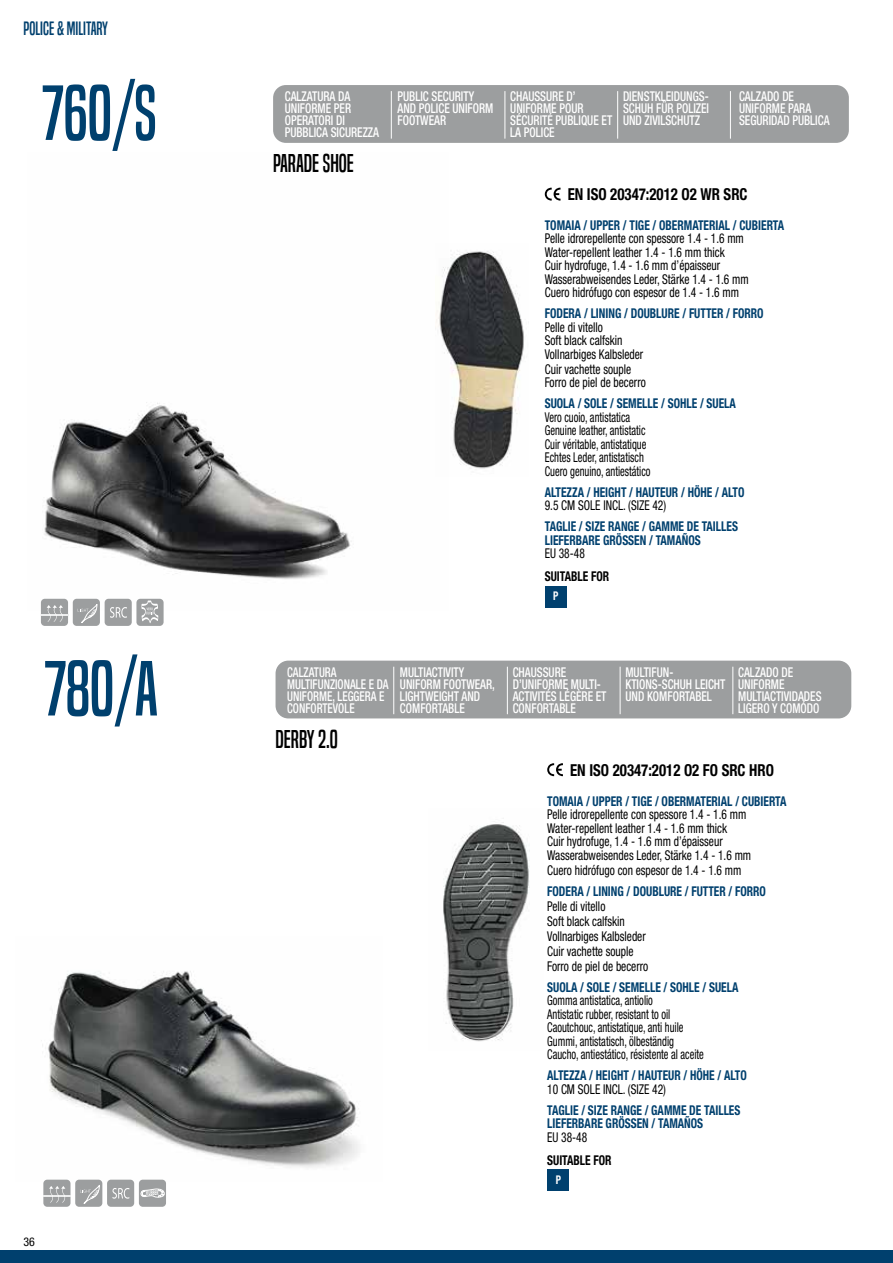
<style>
.page{position:relative;width:893px;height:1263px;background:#fff}
.page>*{position:absolute;margin:0;border:0;box-sizing:border-box;transform-origin:0 0}
.t1{font:72px "Built Titling Rg";letter-spacing:-.01em;color:#00406e}
.t2{font:24px "Built Titling Rg";color:#000}
.t3{font:18px "Built Titling Rg";color:#00406e}
.t4{font:700 condensed 16.5px "Helvetica Neue";color:#000;scale:.9 1}
.t5{font:condensed 13.5px/13.5px "Helvetica Neue";color:#000;scale:.85 1}
.t6{font:500 condensed 13.5px/12px "Helvetica Neue";color:#fff;scale:.84 1}
.t7{font:700 condensed 13.5px/13.5px "Helvetica Neue";color:#00406e;scale:.85 1}
.t8{font:condensed 13.5px/13.5px "Helvetica Neue";color:#000;scale:.78 1}
.t9{font:500 condensed 13.5px/12px "Helvetica Neue";color:#fff;scale:.82 1}
.t10{font:700 condensed 13.5px "Helvetica Neue";color:#000;scale:.85 1}
.t11{font:condensed 12px "Helvetica Neue";color:#000}
.t12{font:700 condensed 12px "Helvetica Neue";color:#fff;scale:.85 1}
.t13{font:700 6.9px "Myriad Pro";color:#fff;scale:.5 1}
</style>
<div class="page">
<div style="left:0;top:1250px;width:893px;height:13px;background:#00406e"></div>
<div style="left:276px;top:661px;width:575px;height:57px;background:#9c9e9f;border-radius:13px"></div>
<svg style="left:547px;top:763px;width:16px;height:13px"></svg>
<img style="left:42px;top:971px;width:317px;height:210px">
<hr style="left:393px;top:667px;width:1px;height:47px;background:#fff">
<hr style="left:507px;top:667px;width:1px;height:47px;background:#fff">
<hr style="left:620px;top:667px;width:1px;height:47px;background:#fff">
<hr style="left:732px;top:667px;width:1px;height:47px;background:#fff">
<div style="left:547px;top:1169px;width:22px;height:22px;background:#00406e"></div>
<div style="left:43px;top:1180px;width:28px;height:27px;background:#9c9e9f;border-radius:4px"></div>
<svg style="left:43px;top:1186px;width:28px;height:17px"></svg>
<div style="left:75px;top:1180px;width:27px;height:27px;background:#9c9e9f;border-radius:4px"></div>
<svg style="left:80px;top:1185px;width:20px;height:19px"></svg>
<div style="left:107px;top:1180px;width:27px;height:27px;background:#9c9e9f;border-radius:4px"></div>
<svg style="left:112px;top:1188px;width:17px;height:11px"></svg>
<div style="left:139px;top:1180px;width:27px;height:27px;background:#9c9e9f;border-radius:4px"></div>
<svg style="left:140px;top:1188px;width:25px;height:10px"></svg>
<img style="left:443px;top:822px;width:87px;height:220px">
<img style="left:448px;top:251px;width:76px;height:218px">
<div style="left:273px;top:85px;width:576px;height:58px;background:#9c9e9f;border-radius:13px"></div>
<svg style="left:545px;top:188px;width:16px;height:13px"></svg>
<img style="left:41px;top:267px;width:407px;height:344px">
<hr style="left:391px;top:91px;width:1px;height:48px;background:#fff">
<hr style="left:505px;top:91px;width:1px;height:48px;background:#fff">
<hr style="left:617px;top:91px;width:1px;height:48px;background:#fff">
<hr style="left:730px;top:91px;width:1px;height:48px;background:#fff">
<div style="left:545px;top:586px;width:22px;height:22px;background:#00406e"></div>
<div style="left:41px;top:599px;width:27px;height:27px;background:#9c9e9f;border-radius:4px"></div>
<hr style="left:41px;top:614px;width:27px;height:2px;background:#eceded">
<svg style="left:47px;top:605px;width:16px;height:17px"></svg>
<div style="left:73px;top:599px;width:27px;height:27px;background:#9c9e9f;border-radius:4px"></div>
<svg style="left:78px;top:604px;width:19px;height:19px"></svg>
<div style="left:105px;top:599px;width:27px;height:27px;background:#9c9e9f;border-radius:4px"></div>
<svg style="left:110px;top:607px;width:17px;height:11px"></svg>
<div style="left:136px;top:599px;width:28px;height:27px;background:#9c9e9f;border-radius:4px"></div>
<svg style="left:141px;top:600px;width:17px;height:23px"></svg>
<h3 class="t3" style="left:23px;top:18px;width:86px">POLICE &amp; MILITARY</h3>
<h1 class="t1" style="left:41px;top:71px;width:117px">760/S</h1>
<h1 class="t1" style="left:43px;top:646px;width:116px">780/A</h1>
<p class="t11" style="left:23px;top:1234px;width:13px">36</p>
<p class="t13" style="left:146px;top:1188px;width:26px">RUBBER</p>
<p class="t6" style="left:285px;top:90px;width:114px">CALZATURA DA<br>UNIFORME PER<br>OPERATORI DI<br>PUBBLICA SICUREZZA</p>
<p class="t6" style="left:397px;top:90px;width:116px">PUBLIC SECURITY<br>AND POLICE UNIFORM<br>FOOTWEAR</p>
<p class="t6" style="left:510px;top:90px;width:123px">CHAUSSURE D’<br>UNIFORME POUR<br>SÉCURITÉ PUBLIQUE ET<br>LA POLICE</p>
<p class="t6" style="left:623px;top:90px;width:104px;text-align:justify">DIENSTKLEIDUNGS-SCHUH FÜR POLIZEI UND ZIVILSCHUTZ</p>
<h2 class="t2" style="left:273px;top:149px;width:82px">PARADE SHOE</h2>
<p class="t6" style="left:739px;top:90px;width:109px">CALZADO DE<br>UNIFORME PARA<br>SEGURIDAD PUBLICA</p>
<p class="t4" style="left:568px;top:184px;width:201px">EN ISO 20347:2012 O2 WR SRC</p>
<p class="t7" style="left:545px;top:218px;width:283px">TOMAIA / UPPER / TIGE / OBERMATERIAL / CUBIERTA</p>
<p class="t5" style="left:545px;top:232px;width:241px">Pelle idrorepellente con spessore 1.4 - 1.6 mm Water-repellent leather 1.4 - 1.6 mm thick<br>Cuir hydrofuge, 1.4 - 1.6 mm d’épaisseur Wasserabweisendes Leder, Stärke 1.4 - 1.6 mm Cuero hidrófugo con espesor de 1.4 - 1.6 mm</p>
<p class="t7" style="left:545px;top:307px;width:259px">FODERA / LINING / DOUBLURE / FUTTER / FORRO</p>
<p class="t5" style="left:545px;top:320px;width:117px">Pelle di vitello<br>Soft black calfskin<br>Vollnarbiges Kalbsleder</p>
<p class="t5" style="left:545px;top:362px;width:120px">Cuir vachette souple<br>Forro de piel de becerro</p>
<p class="t7" style="left:545px;top:397px;width:226px">SUOLA / SOLE / SEMELLE / SOHLE / SUELA</p>
<p class="t8" style="left:545px;top:410px;width:137px">Vero cuoio, antistatica<br>Genuine leather, antistatic<br>Cuir véritable, antistatique<br>Echtes Leder, antistatisch<br>Cuero genuino, antiestático</p>
<p class="t7" style="left:545px;top:485px;width:236px">ALTEZZA / HEIGHT / HAUTEUR / HÖHE / ALTO</p>
<p class="t5" style="left:545px;top:499px;width:144px">9.5 CM SOLE INCL. (SIZE 42)</p>
<p class="t7" style="left:545px;top:520px;width:229px">TAGLIE / SIZE RANGE / GAMME DE TAILLES<br>LIEFERBARE GRÖSSEN / TAMAÑOS</p>
<p class="t5" style="left:545px;top:547px;width:49px">EU 38-48</p>
<p class="t10" style="left:545px;top:568px;width:77px">SUITABLE FOR</p>
<p class="t12" style="left:553px;top:589px;width:8px">P</p>
<p class="t9" style="left:287px;top:665px;width:125px">CALZATURA<br>MULTIFUNZIONALE E DA<br>UNIFORME, LEGGERA E<br>CONFORTEVOLE</p>
<p class="t6" style="left:400px;top:665px;width:115px">MULTIACTIVITY<br>UNIFORM FOOTWEAR,<br>LIGHTWEIGHT AND<br>COMFORTABLE</p>
<p class="t6" style="left:513px;top:665px;width:113px">CHAUSSURE<br>D’UNIFORME MULTI-<br>ACTIVITÉS LÉGÈRE ET<br>CONFORTABLE</p>
<p class="t6" style="left:625px;top:665px;width:121px">MULTIFUN-<br>KTIONS-SCHUH LEICHT<br>UND KOMFORTABEL</p>
<p class="t6" style="left:738px;top:665px;width:101px">CALZADO DE<br>UNIFORME<br>MULTIACTIVIDADES<br>LIGERO Y COMÓDO</p>
<h2 class="t2" style="left:276px;top:725px;width:64px">DERBY 2.0</h2>
<p class="t4" style="left:570px;top:760px;width:228px">EN ISO 20347:2012 O2 FO SRC HRO</p>
<p class="t7" style="left:547px;top:794px;width:283px">TOMAIA / UPPER / TIGE / OBERMATERIAL / CUBIERTA</p>
<p class="t5" style="left:547px;top:807px;width:241px">Pelle idrorepellente con spessore 1.4 - 1.6 mm Water-repellent leather 1.4 - 1.6 mm thick<br>Cuir hydrofuge, 1.4 - 1.6 mm d’épaisseur Wasserabweisendes Leder, Stärke 1.4 - 1.6 mm</p>
<p class="t5" style="left:547px;top:863px;width:230px">Cuero hidrófugo con espesor de 1.4 - 1.6 mm</p>
<p class="t7" style="left:547px;top:884px;width:259px">FODERA / LINING / DOUBLURE / FUTTER / FORRO</p>
<p class="t5" style="left:547px;top:898px;width:120px;line-height:15px">Pelle di vitello<br>Soft black calfskin<br>Vollnarbiges Kalbsleder<br>Cuir vachette souple<br>Forro de piel de becerro</p>
<p class="t7" style="left:547px;top:980px;width:226px">SUOLA / SOLE / SEMELLE / SOHLE / SUELA</p>
<p class="t8" style="left:547px;top:993px;width:202px">Gomma antistatica, antiolio<br>Antistatic rubber, resistant to oil Caoutchouc, antistatique, anti huile Gummi, antistatisch, ölbeständig Caucho, antiestático, résistente al aceite</p>
<p class="t7" style="left:547px;top:1068px;width:236px">ALTEZZA / HEIGHT / HAUTEUR / HÖHE / ALTO</p>
<p class="t5" style="left:547px;top:1082px;width:141px">10 CM SOLE INCL. (SIZE 42)</p>
<p class="t7" style="left:547px;top:1103px;width:229px">TAGLIE / SIZE RANGE / GAMME DE TAILLES<br>LIEFERBARE GRÖSSEN / TAMAÑOS</p>
<p class="t5" style="left:547px;top:1130px;width:49px">EU 38-48</p>
<p class="t10" style="left:547px;top:1151px;width:77px">SUITABLE FOR</p>
<p class="t12" style="left:556px;top:1172px;width:8px">P</p>
</div>
